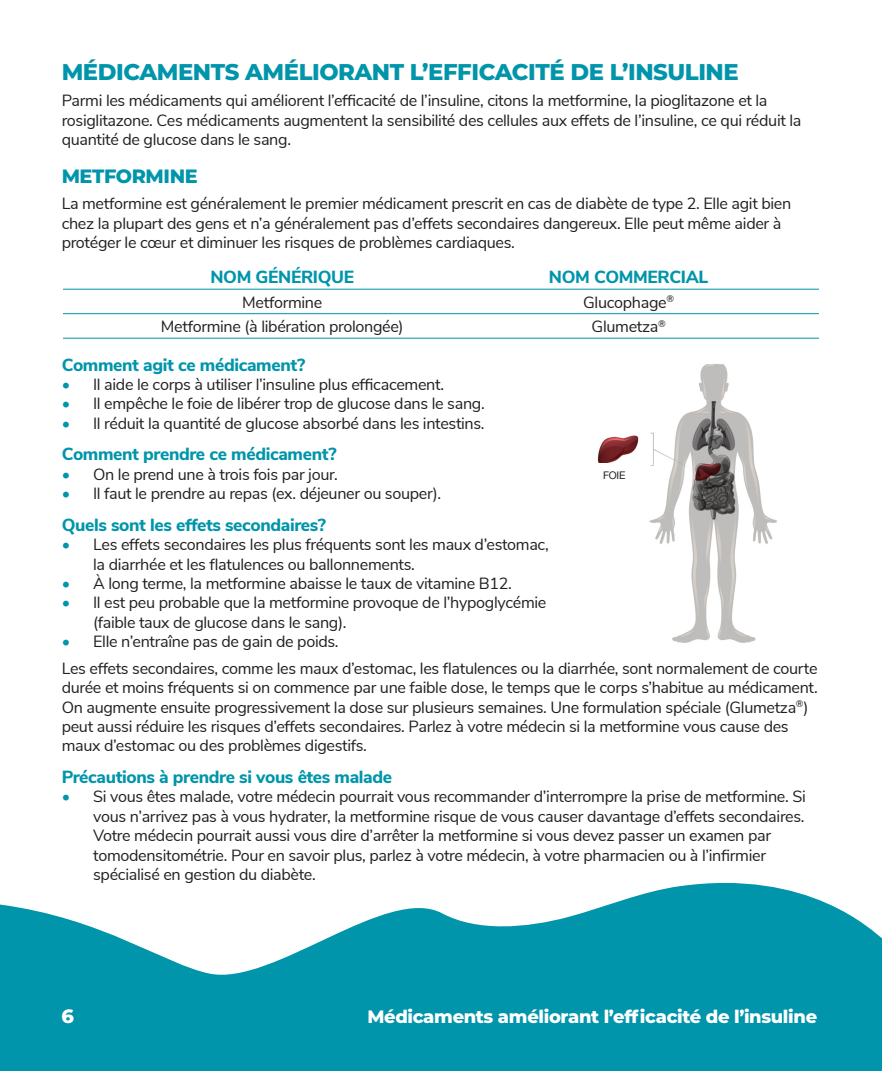
<style>
.page{position:relative;width:882px;height:1071px;background:#fff}
.page>*{position:absolute;margin:0;border:0;box-sizing:border-box;transform-origin:0 0}
.t1{font:800 22.75px "Montserrat";letter-spacing:-.02em;color:#0095aa}
.t2{font:800 19.25px "Montserrat";letter-spacing:-.02em;color:#0095aa}
.t3{font:800 19.25px "Montserrat";color:#fff}
.t4{font:800 17.85px "Montserrat";letter-spacing:-.02em;color:#fff}
.t5{font:800 17.5px "Nunito Sans";letter-spacing:-.02em;color:#0095aa}
.t6{font:16.1px/19.4px "Nunito Sans";letter-spacing:-.02em;color:#231f20}
.t7{font:10.5px "Helvetica Neue";color:#231f20}
.s1{color:#0095aa}
</style>
<div class="page">
<hr style="left:63px;top:289px;width:756px;height:1px;background:#0095aa">
<hr style="left:63px;top:313px;width:756px;height:1px;background:#0095aa">
<hr style="left:63px;top:338px;width:756px;height:1px;background:#0095aa">
<svg style="left:0;top:883px;width:882px;height:188px;fill:#0095aa"></svg>
<img style="left:598px;top:364px;width:179px;height:279px">
<div style="left:597px;top:464px;width:44px;height:11px;background:#fff"></div>
<p class="t1" style="left:62px;top:55px;width:679px">MÉDICAMENTS AMÉLIORANT L’EFFICACITÉ DE L’INSULINE</p>
<p class="t6" style="left:62px;top:90px;width:741px">Parmi les médicaments qui améliorent l’efficacité de l’insuline, citons la metformine, la pioglitazone et la rosiglitazone. Ces médicaments augmentent la sensibilité des cellules aux effets de l’insuline, ce qui réduit la quantité de glucose dans le sang.</p>
<p class="t2" style="left:62px;top:162px;width:138px">METFORMINE</p>
<p class="t6" style="left:62px;top:193px;width:731px">La metformine est généralement le premier médicament prescrit en cas de diabète de type 2. Elle agit bien chez la plupart des gens et n’a généralement pas d’effets secondaires dangereux. Elle peut même aider à protéger le cœur et diminuer les risques de problèmes cardiaques.</p>
<p class="t5" style="left:210px;top:264px;width:145px">NOM GÉNÉRIQUE</p>
<p class="t5" style="left:549px;top:264px;width:161px">NOM COMMERCIAL</p>
<p class="t6" style="left:242px;top:291px;width:82px">Metformine</p>
<p class="t6" style="left:583px;top:291px;width:92px">Glucophage<sup>®</sup></p>
<p class="t6" style="left:161px;top:316px;width:244px">Metformine (à libération prolongée)</p>
<p class="t6" style="left:592px;top:316px;width:76px">Glumetza<sup>®</sup></p>
<p class="t5" style="left:62px;top:352px;width:245px">Comment agit ce médicament?</p>
<p class="t6" style="left:62px;top:374px;width:384px"><span class="s1">•</span> Il aide le corps à utiliser l’insuline plus efficacement.</p>
<p class="t6" style="left:62px;top:393px;width:425px"><span class="s1">•</span> Il empêche le foie de libérer trop de glucose dans le sang.</p>
<p class="t6" style="left:62px;top:413px;width:424px"><span class="s1">•</span> Il réduit la quantité de glucose absorbé dans les intestins.</p>
<p class="t5" style="left:62px;top:441px;width:276px">Comment prendre ce médicament?</p>
<p class="t6" style="left:62px;top:464px;width:278px"><span class="s1">•</span> On le prend une à trois fois par jour.</p>
<p class="t6" style="left:62px;top:483px;width:381px"><span class="s1">•</span> Il faut le prendre au repas (ex. déjeuner ou souper).</p>
<p class="t5" style="left:62px;top:512px;width:266px">Quels sont les effets secondaires?</p>
<p class="t6" style="left:62px;top:534px;width:489px"><span class="s1">•</span> Les effets secondaires les plus fréquents sont les maux d’estomac,</p>
<p class="t6" style="left:93px;top:553px;width:323px">la diarrhée et les flatulences ou ballonnements.</p>
<p class="t6" style="left:62px;top:573px;width:452px"><span class="s1">•</span> À long terme, la metformine abaisse le taux de vitamine B12.</p>
<p class="t6" style="left:62px;top:592px;width:486px"><span class="s1">•</span> Il est peu probable que la metformine provoque de l’hypoglycémie</p>
<p class="t6" style="left:93px;top:612px;width:255px">(faible taux de glucose dans le sang).</p>
<p class="t6" style="left:62px;top:631px;width:278px"><span class="s1">•</span> Elle n’entraîne pas de gain de poids.</p>
<p class="t6" style="left:62px;top:657px;width:758px">Les effets secondaires, comme les maux d’estomac, les flatulences ou la diarrhée, sont normalement de courte durée et moins fréquents si on commence par une faible dose, le temps que le corps s’habitue au médicament.<br>On augmente ensuite progressivement la dose sur plusieurs semaines. Une formulation spéciale (Glumetza<sup>®</sup>) peut aussi réduire les risques d’effets secondaires. Parlez à votre médecin si la metformine vous cause des maux d’estomac ou des problèmes digestifs.</p>
<p class="t5" style="left:62px;top:764px;width:332px">Précautions à prendre si vous êtes malade</p>
<p class="t6" style="left:93px;top:786px;width:714px;text-indent:-32px"><span class="s1">•</span> Si vous êtes malade, votre médecin pourrait vous recommander d’interrompre la prise de metformine. Si vous n’arrivez pas à vous hydrater, la metformine risque de vous causer davantage d’effets secondaires.<br>Votre médecin pourrait aussi vous dire d’arrêter la metformine si vous devez passer un examen par tomodensitométrie. Pour en savoir plus, parlez à votre médecin, à votre pharmacien ou à l’infirmier spécialisé en gestion du diabète.</p>
<p class="t7" style="left:603px;top:468px;width:24px">FOIE</p>
<p class="t3" style="left:61px;top:1002px;width:14px">6</p>
<p class="t4" style="left:367px;top:1003px;width:451px">Médicaments améliorant l’efficacité de l’insuline</p>
</div>
